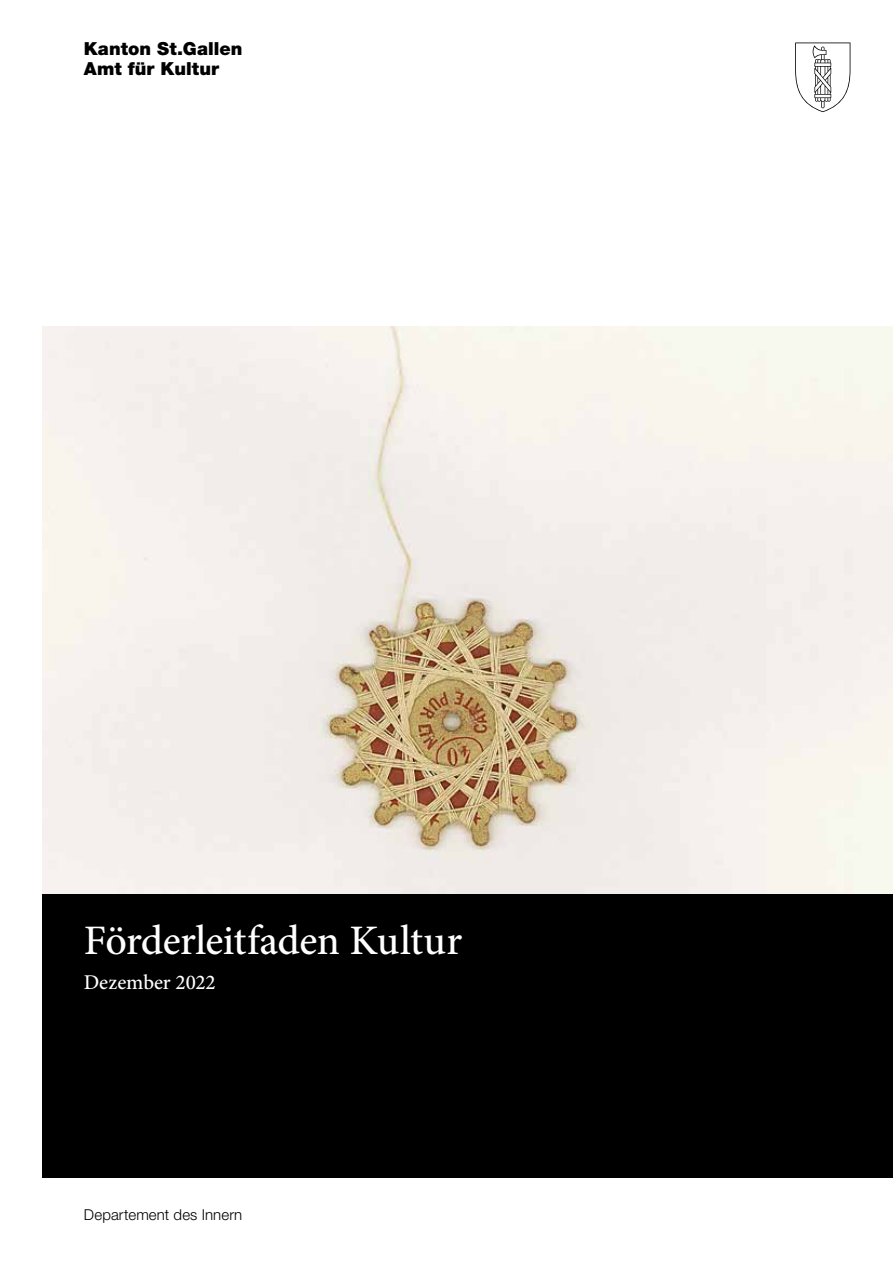
<style>
.page{position:relative;width:893px;height:1263px;background:#fff}
.page>*{position:absolute;margin:0;border:0;box-sizing:border-box;transform-origin:0 0}
.t1{font:500 42px "Minion Pro";letter-spacing:-.015em;color:#fff}
.t2{font:500 21px "Minion Pro";letter-spacing:-.005em;color:#fff}
.t3{font:900 18px/19.8px "Helvetica Neue LT Std";letter-spacing:.005em;color:#000}
.t4{font:300 15px "Helvetica Neue LT Std";letter-spacing:.01em;color:#000}
</style>
<div class="page">
<img style="left:43px;top:326px;width:850px;height:568px">
<div style="left:43px;top:894px;width:850px;height:284px;background:#000"></div>
<svg style="left:795px;top:43px;width:55px;height:69px"></svg>
<p class="t3" style="left:84px;top:39px;width:160px">Kanton St.Gallen<br>Amt für Kultur</p>
<h1 class="t1" style="left:84px;top:912px;width:380px">Förderleitfaden Kultur</h1>
<p class="t2" style="left:84px;top:968px;width:133px">Dezember 2022</p>
<p class="t4" style="left:84px;top:1206px;width:160px">Departement des Innern</p>
</div>
